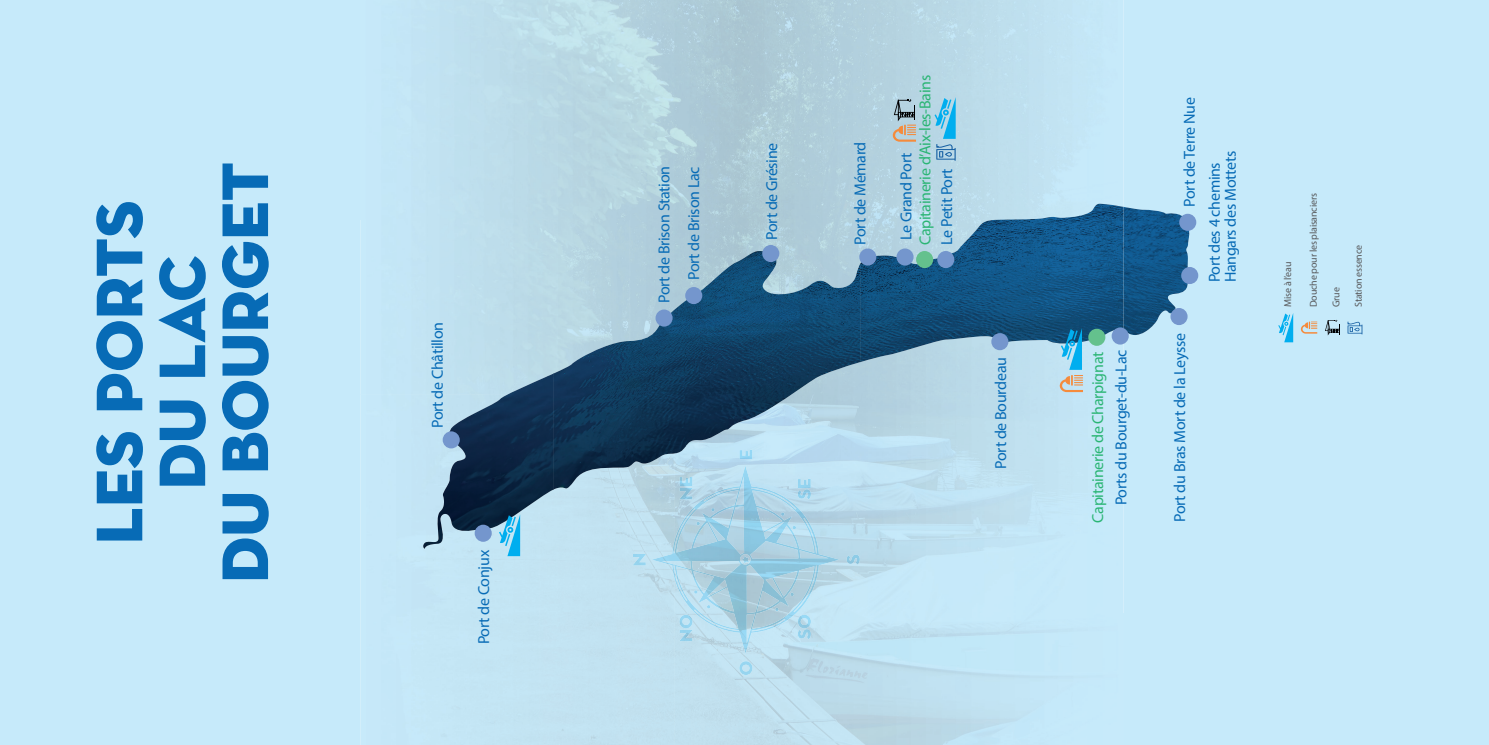
<style>
.page{position:relative;width:1489px;height:745px;background:#fff}
.page>*{position:absolute;margin:0;border:0;box-sizing:border-box;transform-origin:0 0}
.t1{font:66.88px/62.9px "Neutra Disp Titling";color:#076bb6;text-align:center}
.t2{font:16px/29.6px "Myriad Pro";letter-spacing:-.02em;color:#076bb6;text-align:right}
.t3{font:16px "Myriad Pro";letter-spacing:-.02em;color:#2ab574}
.t4{font:10px "Myriad Pro";letter-spacing:-.02em;color:#57585a}
</style>
<div class="page">
<div style="left:0;top:0;width:1488px;height:744px;background:#c6eafa"></div>
<img style="left:360px;top:0;width:763px;height:219px">
<img style="left:360px;top:219px;width:269px;height:175px">
<img style="left:629px;top:219px;width:314px;height:88px">
<img style="left:943px;top:219px;width:91px;height:38px">
<img style="left:629px;top:306px;width:24px;height:19px">
<img style="left:899px;top:343px;width:224px;height:401px">
<img style="left:764px;top:363px;width:135px;height:381px">
<div style="left:360px;top:394px;width:135px;height:350px;background:#c5e7f7"></div>
<div style="left:675px;top:447px;width:89px;height:297px;background:#c1e0ef"></div>
<div style="left:539px;top:453px;width:136px;height:291px;background:#c2e2f1"></div>
<div style="left:494px;top:497px;width:46px;height:247px;background:#c3e4f3"></div>
<img style="left:632px;top:553px;width:14px;height:12px">
<svg style="left:846px;top:554px;width:13px;height:10px"></svg>
<img style="left:739px;top:660px;width:13px;height:14px">
<svg style="left:739px;top:449px;width:13px;height:10px"></svg>
<img style="left:651px;top:465px;width:188px;height:188px">
<svg style="left:711px;top:507px;width:3px;height:4px"></svg>
<svg style="left:792px;top:525px;width:4px;height:4px"></svg>
<svg style="left:775px;top:607px;width:3px;height:4px"></svg>
<svg style="left:696px;top:521px;width:4px;height:4px"></svg>
<svg style="left:707px;top:604px;width:3px;height:4px"></svg>
<svg style="left:1278px;top:313px;width:15px;height:29px"></svg>
<svg style="left:1300px;top:321px;width:17px;height:12px"></svg>
<svg style="left:1324px;top:319px;width:16px;height:16px"></svg>
<svg style="left:1123px;top:207px;width:63px;height:14px"></svg>
<img style="left:979px;top:217px;width:82px;height:8px">
<svg style="left:1167px;top:232px;width:25px;height:65px"></svg>
<img style="left:773px;top:287px;width:87px;height:7px">
<img style="left:572px;top:325px;width:546px;height:38px">
<img style="left:812px;top:365px;width:38px;height:15px">
<img style="left:449px;top:398px;width:51px;height:66px">
<img style="left:773px;top:379px;width:40px;height:43px">
<img style="left:685px;top:447px;width:54px;height:16px">
<img style="left:423px;top:464px;width:41px;height:84px">
<img style="left:526px;top:487px;width:40px;height:20px">
<img style="left:464px;top:506px;width:63px;height:24px">
<img style="left:1061px;top:204px;width:18px;height:14px">
<img style="left:755px;top:225px;width:224px;height:26px">
<img style="left:773px;top:255px;width:87px;height:32px">
<img style="left:1134px;top:308px;width:41px;height:27px">
<img style="left:438px;top:513px;width:40px;height:26px">
<img style="left:960px;top:335px;width:143px;height:20px">
<img style="left:1123px;top:313px;width:37px;height:22px">
<img style="left:453px;top:376px;width:95px;height:50px">
<img style="left:553px;top:332px;width:132px;height:157px">
<img style="left:685px;top:251px;width:88px;height:196px">
<div style="left:772px;top:254px;width:84px;height:23px;background:#b0cdda"></div>
<svg style="left:547px;top:373px;width:6px;height:3px"></svg>
<img style="left:860px;top:246px;width:100px;height:116px">
<img style="left:1079px;top:203px;width:44px;height:139px">
<img style="left:653px;top:301px;width:32px;height:32px">
<img style="left:996px;top:217px;width:65px;height:3px">
<div style="left:474px;top:524px;width:17px;height:17px;background:#7496cd;border-radius:50%"></div>
<div style="left:442px;top:431px;width:18px;height:17px;background:#7496cd;border-radius:50%"></div>
<div style="left:655px;top:309px;width:17px;height:17px;background:#7496cd;border-radius:50%"></div>
<div style="left:685px;top:287px;width:17px;height:17px;background:#7496cd;border-radius:50%"></div>
<div style="left:762px;top:245px;width:17px;height:17px;background:#7496cd;border-radius:50%"></div>
<div style="left:859px;top:248px;width:17px;height:17px;background:#7496cd;border-radius:50%"></div>
<div style="left:896px;top:248px;width:17px;height:17px;background:#7496cd;border-radius:50%"></div>
<div style="left:937px;top:251px;width:17px;height:17px;background:#7496cd;border-radius:50%"></div>
<div style="left:916px;top:251px;width:17px;height:17px;background:#64c18d;border-radius:50%"></div>
<div style="left:1088px;top:328px;width:17px;height:17px;background:#64c18d;border-radius:50%"></div>
<div style="left:1181px;top:267px;width:17px;height:17px;background:#7496cd;border-radius:50%"></div>
<div style="left:1179px;top:214px;width:17px;height:17px;background:#7496cd;border-radius:50%"></div>
<div style="left:1170px;top:308px;width:17px;height:17px;background:#7496cd;border-radius:50%"></div>
<div style="left:1111px;top:327px;width:17px;height:17px;background:#7496cd;border-radius:50%"></div>
<div style="left:991px;top:333px;width:17px;height:17px;background:#7496cd;border-radius:50%"></div>
<svg style="left:1060px;top:328px;width:21px;height:41px"></svg>
<svg style="left:1059px;top:375px;width:23px;height:17px"></svg>
<svg style="left:892px;top:99px;width:24px;height:43px"></svg>
<svg style="left:499px;top:514px;width:21px;height:41px"></svg>
<svg style="left:1347px;top:321px;width:15px;height:13px"></svg>
<svg style="left:934px;top:97px;width:21px;height:64px"></svg>
<h1 class="t1" style="left:88px;top:582px;width:422px;rotate:-90deg">les ports du lac<br>du bourget</h1>
<p class="t2" style="left:422px;top:428px;width:108px;rotate:-90deg">Port de Châtillon</p>
<p class="t2" style="left:468px;top:644px;width:96px;rotate:-90deg">Port de Conjux</p>
<p class="t2" style="left:649px;top:303px;width:139px;rotate:-90deg">Port de Brison Station<br>Port de Brison Lac</p>
<p class="t3" style="left:915px;top:245px;width:171px;rotate:-90deg">Capitainerie d’Aix-les-Bains</p>
<p class="t2" style="left:756px;top:240px;width:99px;rotate:-90deg">Port de Grésine</p>
<p class="t2" style="left:845px;top:245px;width:105px;rotate:-90deg">Port de Mémard</p>
<p class="t2" style="left:890px;top:240px;width:88px;rotate:-90deg">Le Grand Port</p>
<p class="t2" style="left:931px;top:245px;width:78px;rotate:-90deg">Le Petit Port</p>
<p class="t2" style="left:985px;top:468px;width:113px;rotate:-90deg">Port de Bourdeau</p>
<p class="t3" style="left:1087px;top:522px;width:172px;rotate:-90deg">Capitainerie de Charpignat</p>
<p class="t2" style="left:1106px;top:505px;width:157px;rotate:-90deg">Ports du Bourget-du-Lac</p>
<p class="t2" style="left:1176px;top:282px;width:186px;line-height:25.1px;text-align:left;text-indent:75px;rotate:-90deg">Port de Terre Nue<br>Port des 4 chemins</p>
<p class="t2" style="left:1215px;top:282px;width:133px;rotate:-90deg">Hangars des Mottets</p>
<p class="t2" style="left:1164px;top:521px;width:190px;rotate:-90deg">Port du Bras Mort de la Leysse</p>
<p class="t4" style="left:1281px;top:307px;width:47px;rotate:-90deg">Mise à l’eau</p>
<p class="t4" style="left:1307px;top:307px;width:115px;rotate:-90deg">Douche pour les plaisanciers</p>
<p class="t4" style="left:1329px;top:307px;width:21px;rotate:-90deg">Grue</p>
<p class="t4" style="left:1351px;top:307px;width:63px;rotate:-90deg">Station essence</p>
</div>
